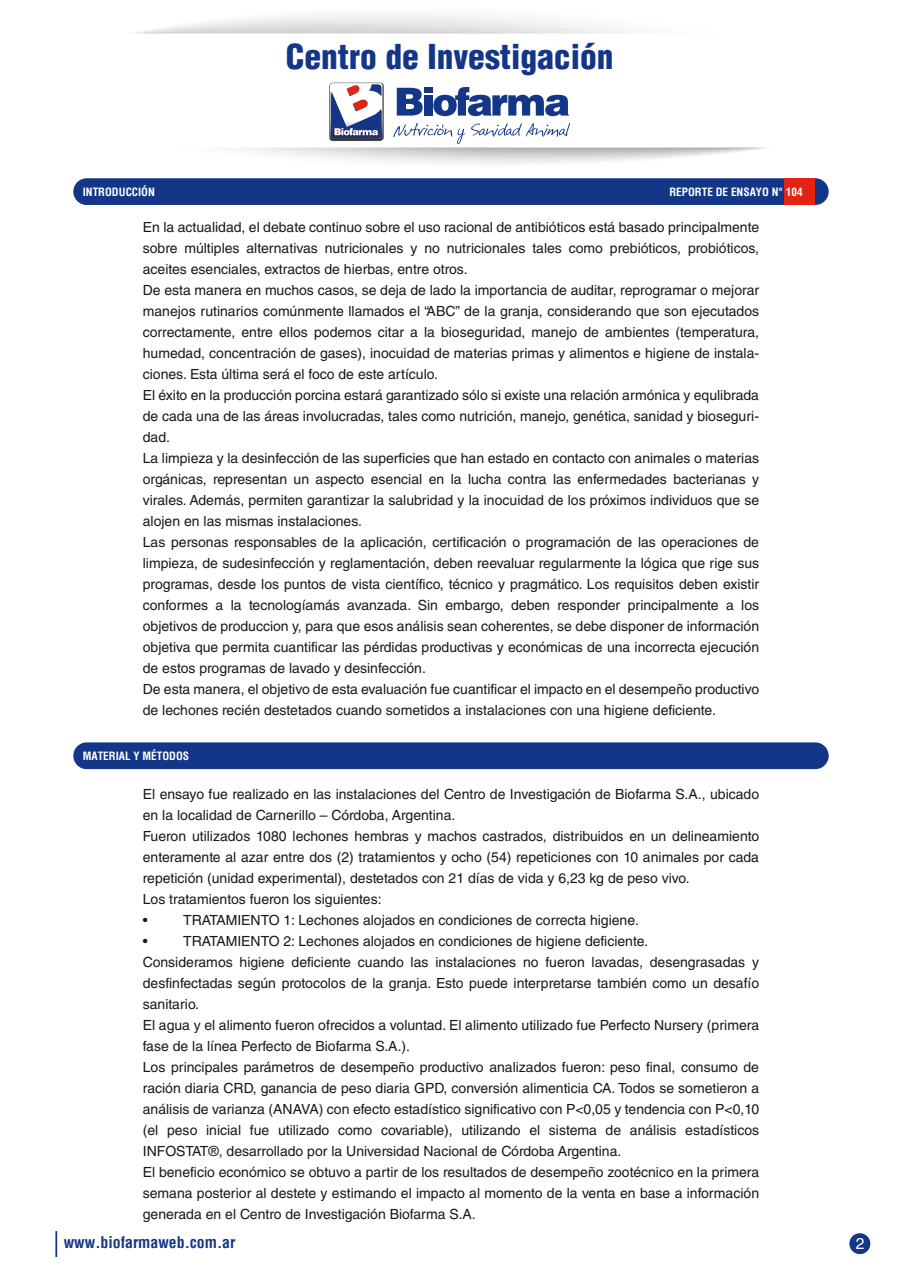
<style>
.page{position:relative;width:902px;height:1269px;background:#fff}
.page>*{position:absolute;margin:0;border:0;box-sizing:border-box;transform-origin:0 0}
.t1{font:900 condensed 33.43px "Helvetica LT Std";color:#133689}
.t2{font:700 condensed 15.75px "Helvetica";color:#133689}
.t3{font:15.75px "Helvetica LT Std";color:#fff}
.t4{font:14px/21px "Helvetica LT Std";color:#1a171b}
.t5{font:700 condensed 11.2px "Helvetica";color:#fff}
</style>
<div class="page">
<svg style="left:135px;top:15px;width:492px;height:19px"></svg>
<svg style="left:242px;top:83px;width:524px;height:80px"></svg>
<div style="left:73px;top:178px;width:755px;height:27px;background:#133689;border-radius:13px"></div>
<div style="left:783px;top:178px;width:31px;height:27px;background:#e42313"></div>
<div style="left:73px;top:742px;width:755px;height:27px;background:#133689;border-radius:13px"></div>
<div style="left:849px;top:1233px;width:21px;height:21px;background:#133689;border-radius:50%"></div>
<hr style="left:55px;top:1231px;width:2px;height:26px;background:#133689">
<h1 class="t1" style="left:286px;top:35px;width:329px">Centro de Investigación</h1>
<p class="t5" style="left:83px;top:185px;width:74px">INTRODUCCIÓN</p>
<p class="t5" style="left:669px;top:185px;width:135px">REPORTE DE ENSAYO N° 104</p>
<p class="t4" style="left:143px;top:217px;width:617px">En la actualidad, el debate continuo sobre el uso racional de antibióticos está basado principalmente sobre múltiples alternativas nutricionales y no nutricionales tales como prebióticos, probióticos, aceites esenciales, extractos de hierbas, entre otros.<br>De esta manera en muchos casos, se deja de lado la importancia de auditar, reprogramar o mejorar manejos rutinarios comúnmente llamados el “ABC” de la granja, considerando que son ejecutados correctamente, entre ellos podemos citar a la bioseguridad, manejo de ambientes (temperatura, humedad, concentración de gases), inocuidad de materias primas y alimentos e higiene de instala&shy;ciones. Esta última será el foco de este artículo.<br>El éxito en la producción porcina estará garantizado sólo si existe una relación armónica y equlibrada de cada una de las áreas involucradas, tales como nutrición, manejo, genética, sanidad y bioseguri&shy;dad.<br>La limpieza y la desinfección de las superficies que han estado en contacto con animales o materias orgánicas, representan un aspecto esencial en la lucha contra las enfermedades bacterianas y virales. Además, permiten garantizar la salubridad y la inocuidad de los próximos individuos que se alojen en las mismas instalaciones.<br>Las personas responsables de la aplicación, certificación o programación de las operaciones de limpieza, de sudesinfección y reglamentación, deben reevaluar regularmente la lógica que rige sus programas, desde los puntos de vista científico, técnico y pragmático. Los requisitos deben existir conformes a la tecnologíamás avanzada. Sin embargo, deben responder principalmente a los objetivos de produccion y, para que esos análisis sean coherentes, se debe disponer de información objetiva que permita cuantificar las pérdidas productivas y económicas de una incorrecta ejecución de estos programas de lavado y desinfección.<br>De esta manera, el objetivo de esta evaluación fue cuantificar el impacto en el desempeño productivo de lechones recién destetados cuando sometidos a instalaciones con una higiene deficiente.</p>
<p class="t5" style="left:83px;top:749px;width:108px">MATERIAL Y MÉTODOS</p>
<p class="t4" style="left:143px;top:784px;width:617px">El ensayo fue realizado en las instalaciones del Centro de Investigación de Biofarma S.A., ubicado en la localidad de Carnerillo – Córdoba, Argentina.<br>Fueron utilizados 1080 lechones hembras y machos castrados, distribuidos en un delineamiento enteramente al azar entre dos (2) tratamientos y ocho (54) repeticiones con 10 animales por cada repetición (unidad experimental), destetados con 21 días de vida y 6,23 kg de peso vivo.<br>Los tratamientos fueron los siguientes:<br>•</p>
<p class="t4" style="left:183px;top:910px;width:457px">TRATAMIENTO 1: Lechones alojados en condiciones de correcta higiene.</p>
<p class="t4" style="left:143px;top:931px;width:617px;text-indent:40px">TRATAMIENTO 2: Lechones alojados en condiciones de higiene deficiente.<br>Consideramos higiene deficiente cuando las instalaciones no fueron lavadas, desengrasadas y desfinfectadas según protocolos de la granja. Esto puede interpretarse también como un desafío sanitario.<br>El agua y el alimento fueron ofrecidos a voluntad. El alimento utilizado fue Perfecto Nursery (primera fase de la línea Perfecto de Biofarma S.A.).<br>Los principales parámetros de desempeño productivo analizados fueron: peso final, consumo de ración diaria CRD, ganancia de peso diaria GPD, conversión alimenticia CA. Todos se sometieron a análisis de varianza (ANAVA) con efecto estadístico significativo con P&lt;0,05 y tendencia con P&lt;0,10 (el peso inicial fue utilizado como covariable), utilizando el sistema de análisis estadísticos INFOSTAT®, desarrollado por la Universidad Nacional de Córdoba Argentina.<br>El beneficio económico se obtuvo a partir de los resultados de desempeño zootécnico en la primera semana posterior al destete y estimando el impacto al momento de la venta en base a información generada en el Centro de Investigación Biofarma S.A.</p>
<p class="t4" style="left:143px;top:931px;width:6px">•</p>
<p class="t2" style="left:64px;top:1232px;width:173px">www.biofarmaweb.com.ar</p>
<p class="t3" style="left:855px;top:1234px;width:10px">2</p>
</div>
